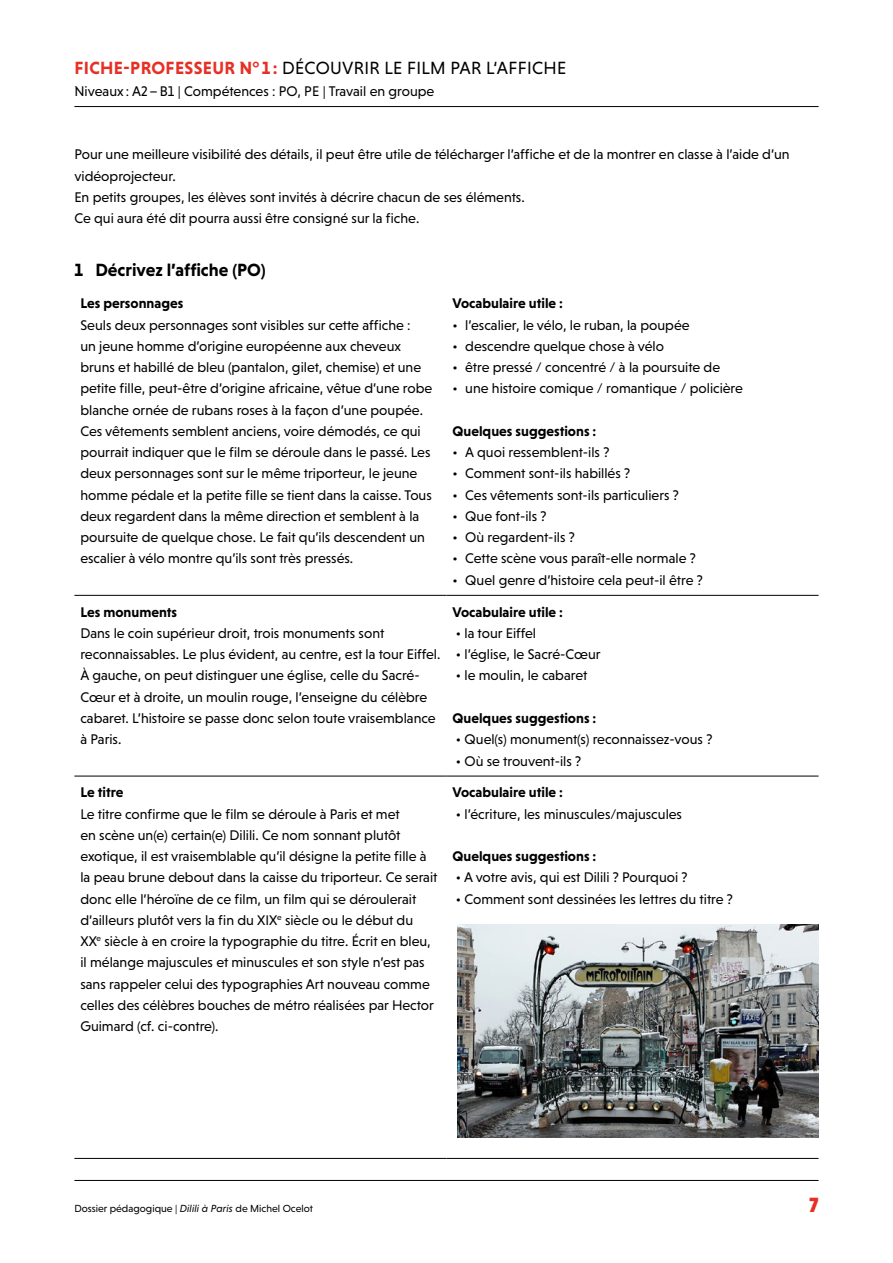
<style>
.page{position:relative;width:893px;height:1263px;background:#fff}
.page>*{position:absolute;margin:0;border:0;box-sizing:border-box;transform-origin:0 0}
.t1{font:900 21px "Niveau Grotesk";color:#e73025}
.t2{font:18px "Niveau Grotesk";letter-spacing:.015em;color:#000}
.t3{font:700 18px "Niveau Grotesk";color:#000}
.t4{font:14.25px/21.3px "Niveau Grotesk";color:#000}
.t5{font:700 14.25px "Niveau Grotesk";color:#000}
.t6{font:10.5px "Niveau Grotesk";color:#000}
.s1{font-weight:700;color:#e73025}
.s2{font-style:italic}
</style>
<div class="page">
<hr style="left:74px;top:1180px;width:745px;height:1px;background:#000">
<hr style="left:74px;top:106px;width:745px;height:1px;background:#000">
<hr style="left:74px;top:595px;width:372px;height:1px;background:#000">
<hr style="left:446px;top:595px;width:373px;height:1px;background:#000">
<hr style="left:74px;top:776px;width:372px;height:1px;background:#000">
<hr style="left:446px;top:776px;width:373px;height:1px;background:#000">
<hr style="left:74px;top:1158px;width:372px;height:1px;background:#000">
<hr style="left:446px;top:1158px;width:373px;height:1px;background:#000">
<img style="left:457px;top:925px;width:362px;height:212px">
<p class="t2" style="left:75px;top:58px;width:493px"><span class="s1">FICHE-PROFESSEUR N° 1 :</span> DÉCOUVRIR LE FILM PAR L‘AFFICHE</p>
<p class="t4" style="left:74px;top:80px;width:361px">Niveaux : A2–B1 | Compétences : PO, PE | Travail en groupe</p>
<p class="t4" style="left:74px;top:144px;width:717px">Pour une meilleure visibilité des détails, il peut être utile de télécharger l’affiche et de la montrer en classe à l’aide d’un vidéoprojecteur.<br>En petits groupes, les élèves sont invités à décrire chacun de ses éléments.<br>Ce qui aura été dit pourra aussi être consigné sur la fiche.</p>
<p class="t3" style="left:74px;top:260px;width:193px">1 Décrivez l’affiche (PO)</p>
<p class="t5" style="left:80px;top:295px;width:104px">Les personnages</p>
<p class="t4" style="left:80px;top:314px;width:353px">Seuls deux personnages sont visibles sur cette affiche :<br>un jeune homme d’origine européenne aux cheveux bruns et habillé de bleu (pantalon, gilet, chemise) et une petite fille, peut-être d’origine africaine, vêtue d’une robe blanche ornée de rubans roses à la façon d’une poupée.<br>Ces vêtements semblent anciens, voire démodés, ce qui pourrait indiquer que le film se déroule dans le passé. Les deux personnages sont sur le même triporteur, le jeune homme pédale et la petite fille se tient dans la caisse. Tous deux regardent dans la même direction et semblent à la poursuite de quelque chose. Le fait qu’ils descendent un escalier à vélo montre qu’ils sont très pressés.</p>
<p class="t5" style="left:452px;top:295px;width:112px">Vocabulaire utile :</p>
<p class="t4" style="left:452px;top:314px;width:239px">• l’escalier, le vélo, le ruban, la poupée</p>
<p class="t4" style="left:452px;top:335px;width:213px">• descendre quelque chose à vélo</p>
<p class="t4" style="left:452px;top:356px;width:269px">• être pressé / concentré / à la poursuite de</p>
<p class="t4" style="left:452px;top:378px;width:292px">• une histoire comique / romantique / policière</p>
<p class="t5" style="left:452px;top:423px;width:145px">Quelques suggestions :</p>
<p class="t4" style="left:452px;top:442px;width:158px">• A quoi ressemblent-ils ?</p>
<p class="t4" style="left:452px;top:463px;width:179px">• Comment sont-ils habillés ?</p>
<p class="t4" style="left:452px;top:484px;width:228px">• Ces vêtements sont-ils particuliers ?</p>
<p class="t4" style="left:452px;top:505px;width:96px">• Que font-ils ?</p>
<p class="t4" style="left:452px;top:527px;width:124px">• Où regardent-ils ?</p>
<p class="t4" style="left:452px;top:548px;width:245px">• Cette scène vous paraît-elle normale ?</p>
<p class="t4" style="left:452px;top:569px;width:252px">• Quel genre d’histoire cela peut-il être ?</p>
<p class="t5" style="left:80px;top:604px;width:98px">Les monuments</p>
<p class="t4" style="left:80px;top:622px;width:362px">Dans le coin supérieur droit, trois monuments sont reconnaissables. Le plus évident, au centre, est la tour Eiffel.<br>À gauche, on peut distinguer une église, celle du Sacré-Cœur et à droite, un moulin rouge, l’enseigne du célèbre cabaret. L’histoire se passe donc selon toute vraisemblance à Paris.</p>
<p class="t5" style="left:80px;top:784px;width:45px">Le titre</p>
<p class="t4" style="left:80px;top:803px;width:359px">Le titre confirme que le film se déroule à Paris et met<br>en scène un(e) certain(e) Dilili. Ce nom sonnant plutôt exotique, il est vraisemblable qu’il désigne la petite fille à la peau brune debout dans la caisse du triporteur. Ce serait donc elle l’héroïne de ce film, un film qui se déroulerait d’ailleurs plutôt vers la fin du XIX<sup>e</sup> siècle ou le début du<br>XX<sup>e</sup> siècle à en croire la typographie du titre. Écrit en bleu, il mélange majuscules et minuscules et son style n’est pas sans rappeler celui des typographies Art nouveau comme celles des célèbres bouches de métro réalisées par Hector Guimard (cf. ci-contre).</p>
<p class="t5" style="left:452px;top:604px;width:112px">Vocabulaire utile :</p>
<p class="t4" style="left:456px;top:622px;width:82px">• la tour Eiffel</p>
<p class="t4" style="left:456px;top:644px;width:146px">• l’église, le Sacré-Cœur</p>
<p class="t4" style="left:456px;top:665px;width:133px">• le moulin, le cabaret</p>
<p class="t5" style="left:452px;top:710px;width:145px">Quelques suggestions :</p>
<p class="t4" style="left:456px;top:729px;width:258px">• Quel(s) monument(s) reconnaissez-vous ?</p>
<p class="t4" style="left:456px;top:750px;width:127px">• Où se trouvent-ils ?</p>
<p class="t5" style="left:452px;top:784px;width:112px">Vocabulaire utile :</p>
<p class="t4" style="left:456px;top:803px;width:228px">• l’écriture, les minuscules/majuscules</p>
<p class="t5" style="left:452px;top:848px;width:145px">Quelques suggestions :</p>
<p class="t4" style="left:456px;top:867px;width:233px">• A votre avis, qui est Dilili ? Pourquoi ?</p>
<p class="t4" style="left:456px;top:888px;width:279px">• Comment sont dessinées les lettres du titre ?</p>
<p class="t6" style="left:74px;top:1202px;width:240px">Dossier pédagogique | <span class="s2">Dilili à Paris</span> de Michel Ocelot</p>
<h1 class="t1" style="left:809px;top:1192px;width:11px">7</h1>
</div>
